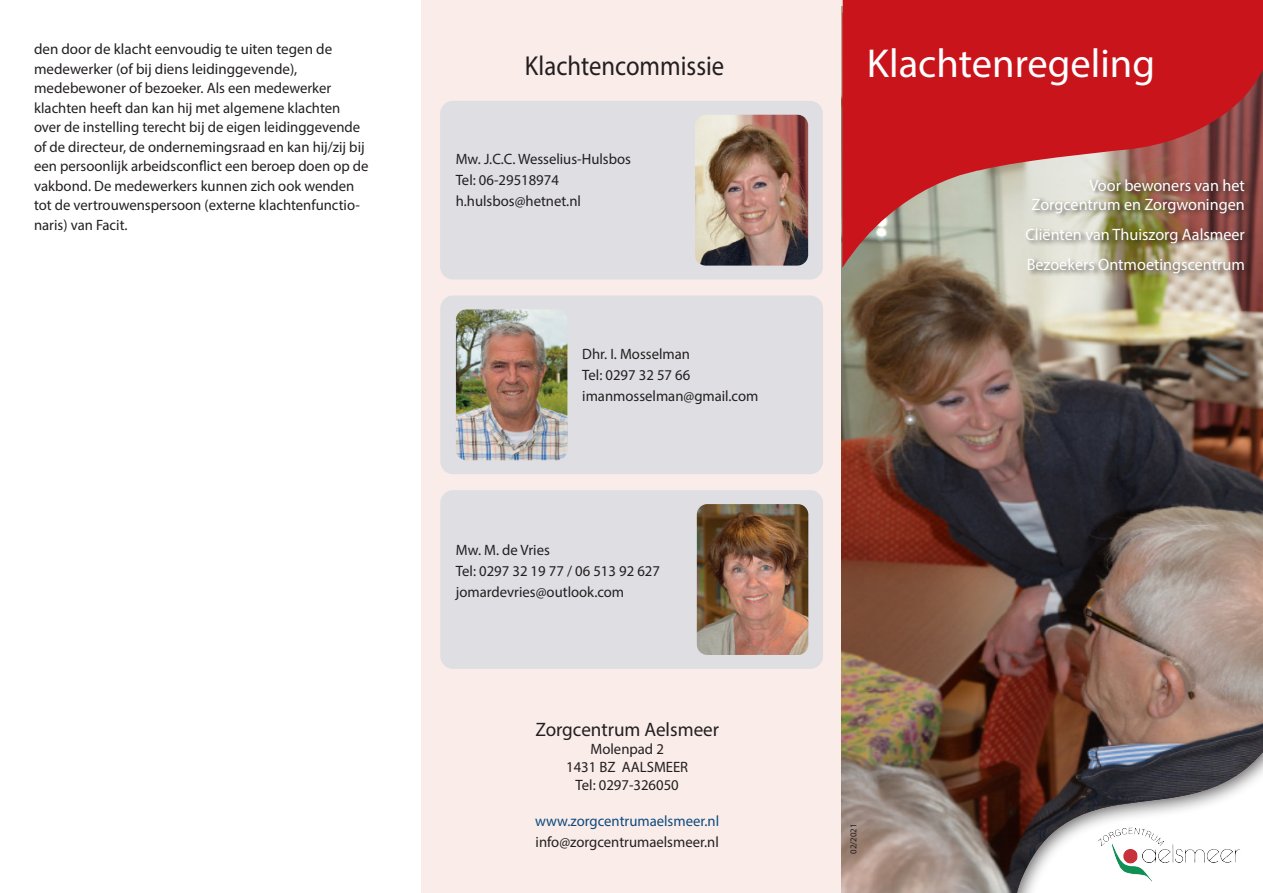
<style>
.page{position:relative;width:1263px;height:893px;background:#fff}
.page>*{position:absolute;margin:0;border:0;box-sizing:border-box;transform-origin:0 0}
.t1{font:40.5px "Myriad Pro";color:#fff}
.kopje{font:27.45px "Myriad Pro";color:#231f20;scale:.9 1}
.tekst{font:19.5px "Myriad Pro";color:#231f20}
.tekst-2{font:16.5px "Myriad Pro";color:#fff}
.tekst-3{font:15px/19.5px "Myriad Pro";color:#231f20}
.tekst-4{font:15px "Myriad Pro";color:#0e4a7d}
.tekst-5{font:9px "Myriad Pro";color:#231f20}
</style>
<div class="page">
<div style="left:421px;top:0;width:421px;height:893px;background:#f9ece9"></div>
<img style="left:842px;top:268px;width:421px;height:625px">
<svg style="left:842px;top:0;width:421px;height:268px;background:#c13538"></svg>
<div style="left:1014px;top:734px;width:249px;height:159px;background:#231f20;opacity:.75"></div>
<img style="left:1089px;top:814px;width:165px;height:79px">
<div style="left:440px;top:101px;width:383px;height:178px;background:#dedee3;border-radius:13px"></div>
<img style="left:695px;top:115px;width:113px;height:151px">
<div style="left:440px;top:490px;width:383px;height:179px;background:#dedee3;border-radius:13px"></div>
<img style="left:697px;top:504px;width:111px;height:151px">
<div style="left:440px;top:296px;width:383px;height:178px;background:#dedee3;border-radius:13px"></div>
<img style="left:456px;top:309px;width:111px;height:151px">
<div style="left:1025px;top:176px;width:228px;height:104px;background:#231f20;opacity:.67"></div>
<p class="tekst-3" style="left:34px;top:39px;width:300px">den door de klacht eenvoudig te uiten tegen de</p>
<p class="tekst-3" style="left:34px;top:58px;width:265px">medewerker (of bij diens leidinggevende),</p>
<p class="tekst-3" style="left:34px;top:78px;width:336px">medebewoner of bezoeker. Als een medewerker klachten heeft dan kan hij met algemene klachten over de instelling terecht bij de eigen leidinggevende of de directeur, de ondernemingsraad en kan hij/zij bij een persoonlijk arbeidsconflict een beroep doen op de vakbond. De medewerkers kunnen zich ook wenden tot de vertrouwenspersoon (externe klachtenfunctio&shy;naris) van Facit.</p>
<p class="kopje" style="left:525px;top:49px;width:223px">Klachtencommissie</p>
<p class="tekst-3" style="left:456px;top:149px;width:177px">Mw. J.C.C. Wesselius-Hulsbos</p>
<p class="tekst-3" style="left:456px;top:170px;width:105px">Tel: 06-29518974</p>
<p class="tekst-3" style="left:456px;top:191px;width:127px">h.hulsbos@hetnet.nl</p>
<p class="tekst-3" style="left:582px;top:344px;width:109px">Dhr. I. Mosselman</p>
<p class="tekst-3" style="left:582px;top:365px;width:110px">Tel: 0297 32 57 66</p>
<p class="tekst-3" style="left:582px;top:386px;width:178px">imanmosselman@gmail.com</p>
<p class="tekst-3" style="left:456px;top:540px;width:96px">Mw. M. de Vries</p>
<p class="tekst-3" style="left:456px;top:561px;width:206px">Tel: 0297 32 19 77 / 06 513 92 627</p>
<p class="tekst-3" style="left:456px;top:582px;width:170px">jomardevries@outlook.com</p>
<p class="tekst" style="left:535px;top:718px;width:185px">Zorgcentrum Aelsmeer</p>
<p class="tekst-3" style="left:590px;top:739px;width:75px">Molenpad 2</p>
<p class="tekst-3" style="left:566px;top:757px;width:123px">1431 BZ AALSMEER</p>
<p class="tekst-3" style="left:576px;top:775px;width:105px">Tel: 0297-326050</p>
<p class="tekst-4" style="left:535px;top:812px;width:185px">www.zorgcentrumaelsmeer.nl</p>
<p class="tekst-3" style="left:536px;top:832px;width:185px">info@zorgcentrumaelsmeer.nl</p>
<p class="t1" style="left:867px;top:38px;width:290px">Klachtenregeling</p>
<p class="tekst-2" style="left:1089px;top:175px;width:157px">Voor bewoners van het</p>
<p class="tekst-2" style="left:1031px;top:194px;width:215px">Zorgcentrum en Zorgwoningen</p>
<p class="tekst-2" style="left:1025px;top:224px;width:221px">Cliënten van Thuiszorg Aalsmeer</p>
<p class="tekst-2" style="left:1027px;top:254px;width:220px">Bezoekers Ontmoetingscentrum</p>
<p class="tekst-5" style="left:848px;top:854px;width:32px;rotate:-90deg">02/2021</p>
</div>
